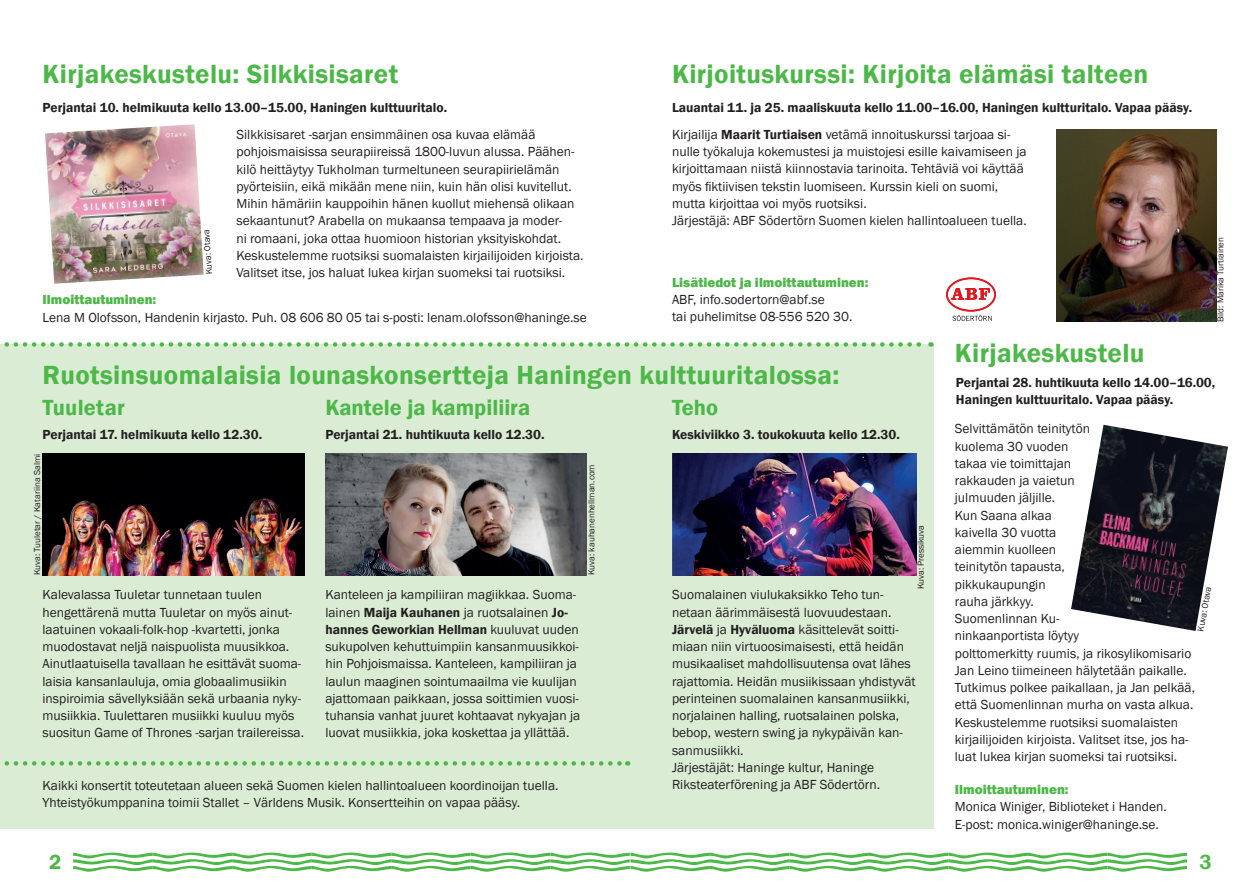
<style>
.page{position:relative;width:1259px;height:893px;background:#fff}
.page>*{position:absolute;margin:0;border:0;box-sizing:border-box;transform-origin:0 0}
.Bildtext__foto-by-li{font:600 27px "Franklin Gothic";letter-spacing:.015em;color:#4cb848}
.Bildtext__foto-by-li-2{font:600 22.5px "Franklin Gothic";color:#4cb848}
.t1{font:600 21px "Franklin Gothic";color:#4cb848}
.Bildtext__foto-by-li-3{font:13.5px/17.2px "Franklin Gothic";color:#231f20}
.Bildtext__foto-by-li-4{font:600 13.5px/17.2px "Franklin Gothic";color:#231f20}
.Bildtext__foto-by-li-5{font:800 13.5px "Franklin Gothic";color:#4cb848}
.Bildtext__foto-by-li-6{font:9px "Franklin Gothic";color:#231f20}
.s1{font-weight:600}
</style>
<div class="page">
<svg style="left:73px;top:853px;width:1113px;height:19px"></svg>
<div style="left:0;top:344px;width:933px;height:485px;background:#daecd4"></div>
<img style="left:45px;top:124px;width:159px;height:160px">
<svg style="left:4px;top:342px;width:927px;height:5px"></svg>
<img style="left:43px;top:454px;width:261px;height:121px">
<img style="left:1057px;top:130px;width:159px;height:192px">
<img style="left:325px;top:454px;width:262px;height:121px">
<img style="left:1071px;top:425px;width:157px;height:206px">
<svg style="left:946px;top:277px;width:50px;height:44px"></svg>
<img style="left:672px;top:454px;width:244px;height:121px">
<svg style="left:4px;top:761px;width:624px;height:5px"></svg>
<p class="Bildtext__foto-by-li" style="left:43px;top:57px;width:357px">Kirjakeskustelu: Silkkisisaret</p>
<p class="Bildtext__foto-by-li-4" style="left:43px;top:99px;width:406px">Perjantai 10. helmikuuta kello 13.00–15.00, Haningen kulttuuritalo.</p>
<p class="Bildtext__foto-by-li-6" style="left:204px;top:275px;width:47px;rotate:-94deg">Kuva: Otava</p>
<p class="Bildtext__foto-by-li-3" style="left:236px;top:126px;width:349px">Silkkisisaret -sarjan ensimmäinen osa kuvaa elämää pohjoismaisissa seurapiireissä 1800-luvun alussa. Päähen&shy;kilö heittäytyy Tukholman turmeltuneen seurapiirielämän pyörteisiin, eikä mikään mene niin, kuin hän olisi kuvitellut.<br>Mihin hämäriin kauppoihin hänen kuollut miehensä olikaan sekaantunut? Arabella on mukaansa tempaava ja moder-<br>ni romaani, joka ottaa huomioon historian yksityiskohdat.<br>Keskustelemme ruotsiksi suomalaisten kirjailijoiden kirjoista.<br>Valitset itse, jos haluat lukea kirjan suomeksi tai ruotsiksi.</p>
<p class="Bildtext__foto-by-li-5" style="left:43px;top:291px;width:115px">Ilmoittautuminen:</p>
<p class="Bildtext__foto-by-li-3" style="left:43px;top:309px;width:546px">Lena M Olofsson, Handenin kirjasto. Puh. 08 606 80 05 tai s-posti: lenam.olofsson@haninge.se</p>
<p class="Bildtext__foto-by-li" style="left:672px;top:57px;width:478px">Kirjoituskurssi: Kirjoita elämäsi talteen</p>
<p class="Bildtext__foto-by-li-4" style="left:672px;top:99px;width:522px">Lauantai 11. ja 25. maaliskuuta kello 11.00–16.00, Haningen kultturitalo. Vapaa pääsy.</p>
<p class="Bildtext__foto-by-li-3" style="left:672px;top:126px;width:356px">Kirjailija <span class="s1">Maarit Turtiaisen</span> vetämä innoituskurssi tarjoaa si&shy;nulle työkaluja kokemustesi ja muistojesi esille kaivamiseen ja kirjoittamaan niistä kiinnostavia tarinoita. Tehtäviä voi käyttää myös fiktiivisen tekstin luomiseen. Kurssin kieli on suomi, mutta kirjoittaa voi myös ruotsiksi.</p>
<p class="Bildtext__foto-by-li-3" style="left:672px;top:212px;width:356px">Järjestäjä: ABF Södertörn Suomen kielen hallintoalueen tuella.</p>
<p class="Bildtext__foto-by-li-5" style="left:672px;top:274px;width:198px">Lisätiedot ja ilmoittautuminen:</p>
<p class="Bildtext__foto-by-li-3" style="left:672px;top:291px;width:182px">ABF, info.sodertorn@abf.se<br>tai puhelimitse 08-556 520 30.</p>
<p class="Bildtext__foto-by-li-6" style="left:1215px;top:322px;width:87px;rotate:-90deg">Bild: Marika Turtiainen</p>
<p class="Bildtext__foto-by-li" style="left:43px;top:358px;width:798px">Ruotsinsuomalaisia lounaskonsertteja Haningen kulttuuritalossa:</p>
<p class="Bildtext__foto-by-li-2" style="left:325px;top:394px;width:206px">Kantele ja kampiliira</p>
<p class="Bildtext__foto-by-li-4" style="left:325px;top:426px;width:221px">Perjantai 21. huhtikuuta kello 12.30.</p>
<p class="Bildtext__foto-by-li-2" style="left:43px;top:394px;width:84px">Tuuletar</p>
<p class="Bildtext__foto-by-li-2" style="left:672px;top:394px;width:48px">Teho</p>
<p class="Bildtext__foto-by-li-4" style="left:672px;top:426px;width:229px">Keskiviikko 3. toukokuuta kello 12.30.</p>
<p class="Bildtext__foto-by-li-4" style="left:43px;top:426px;width:221px">Perjantai 17. helmikuuta kello 12.30.</p>
<p class="Bildtext__foto-by-li-6" style="left:31px;top:575px;width:122px;rotate:-90deg">Kuva: Tuuletar / Katariina Salmi</p>
<p class="Bildtext__foto-by-li-3" style="left:43px;top:587px;width:263px">Kalevalassa Tuuletar tunnetaan tuulen hengettärenä mutta Tuuletar on myös ainut&shy;laatuinen vokaali-folk-hop -kvartetti, jonka muodostavat neljä naispuolista muusikkoa.<br>Ainutlaatuisella tavallaan he esittävät suoma&shy;laisia kansanlauluja, omia globaalimusiikin inspiroimia sävellyksiään sekä urbaania nyky&shy;musiikkia. Tuulettaren musiikki kuuluu myös suositun Game of Thrones -sarjan trailereissa.</p>
<p class="Bildtext__foto-by-li-3" style="left:325px;top:587px;width:256px">Kanteleen ja kampiliiran magiikkaa. Suoma&shy;lainen <span class="s1">Maija Kauhanen</span> ja ruotsalainen <span class="s1">Jo&shy;hannes Geworkian Hellman</span> kuuluvat uuden sukupolven kehuttuimpiin kansanmuusikkoi&shy;hin Pohjoismaissa. Kanteleen, kampiliiran ja laulun maaginen sointumaailma vie kuulijan ajattomaan paikkaan, jossa soittimien vuosi&shy;tuhansia vanhat juuret kohtaavat nykyajan ja luovat musiikkia, joka koskettaa ja yllättää.</p>
<p class="Bildtext__foto-by-li-6" style="left:586px;top:575px;width:112px;rotate:-90deg">Kuva: kauhanenhellman.com</p>
<p class="Bildtext__foto-by-li-3" style="left:43px;top:777px;width:517px">Kaikki konsertit toteutetaan alueen sekä Suomen kielen hallintoalueen koordinoijan tuella.<br>Yhteistyökumppanina toimii Stallet – Världens Musik. Konsertteihin on vapaa pääsy.</p>
<p class="Bildtext__foto-by-li-6" style="left:915px;top:589px;width:66px;rotate:-90deg">Kuva: Pressikuva</p>
<p class="Bildtext__foto-by-li-3" style="left:672px;top:587px;width:245px">Suomalainen viulukaksikko Teho tun&shy;netaan äärimmäisestä luovuudestaan.<br><span class="s1">Järvelä</span> ja <span class="s1">Hyväluoma</span> käsittelevät soitti&shy;miaan niin virtuoosimaisesti, että heidän musikaaliset mahdollisuutensa ovat lähes rajattomia. Heidän musiikissaan yhdistyvät perinteinen suomalainen kansanmusiikki, norjalainen halling, ruotsalainen polska, bebop, western swing ja nykypäivän kan&shy;sanmusiikki.</p>
<p class="Bildtext__foto-by-li-3" style="left:672px;top:759px;width:210px">Järjestäjät: Haninge kultur, Haninge<br>Riksteaterförening ja ABF Södertörn.</p>
<p class="Bildtext__foto-by-li" style="left:955px;top:337px;width:191px">Kirjakeskustelu</p>
<p class="Bildtext__foto-by-li-4" style="left:956px;top:374px;width:261px">Perjantai 28. huhtikuuta kello 14.00–16.00,<br>Haningen kulttuuritalo. Vapaa pääsy.</p>
<p class="Bildtext__foto-by-li-3" style="left:955px;top:420px;width:242px">Selvittämätön teinitytön<br>kuolema 30 vuoden<br>takaa vie toimittajan<br>rakkauden ja vaietun<br>julmuuden jäljille.<br>Kun Saana alkaa<br>kaivella 30 vuotta<br>aiemmin kuolleen<br>teinitytön tapausta,<br>pikkukaupungin<br>rauha järkkyy.<br>Suomenlinnan Ku-<br>ninkaanportista löytyy<br>polttomerkitty ruumis, ja rikosylikomisario<br>Jan Leino tiimeineen hälytetään paikalle.<br>Tutkimus polkee paikallaan, ja Jan pelkää, että Suomenlinnan murha on vasta alkua.<br>Keskustelemme ruotsiksi suomalaisten kirjailijoiden kirjoista. Valitset itse, jos ha&shy;luat lukea kirjan suomeksi tai ruotsiksi.</p>
<p class="Bildtext__foto-by-li-5" style="left:955px;top:781px;width:115px">Ilmoittautuminen:</p>
<p class="Bildtext__foto-by-li-3" style="left:955px;top:798px;width:213px">Monica Winiger, Biblioteket i Handen.<br>E-post: monica.winiger@haninge.se.</p>
<p class="Bildtext__foto-by-li-6" style="left:1195px;top:630px;width:47px;rotate:-80deg">Kuva: Otava</p>
<h3 class="t1" style="left:49px;top:849px;width:14px">2</h3>
<h3 class="t1" style="left:1199px;top:849px;width:14px">3</h3>
</div>
